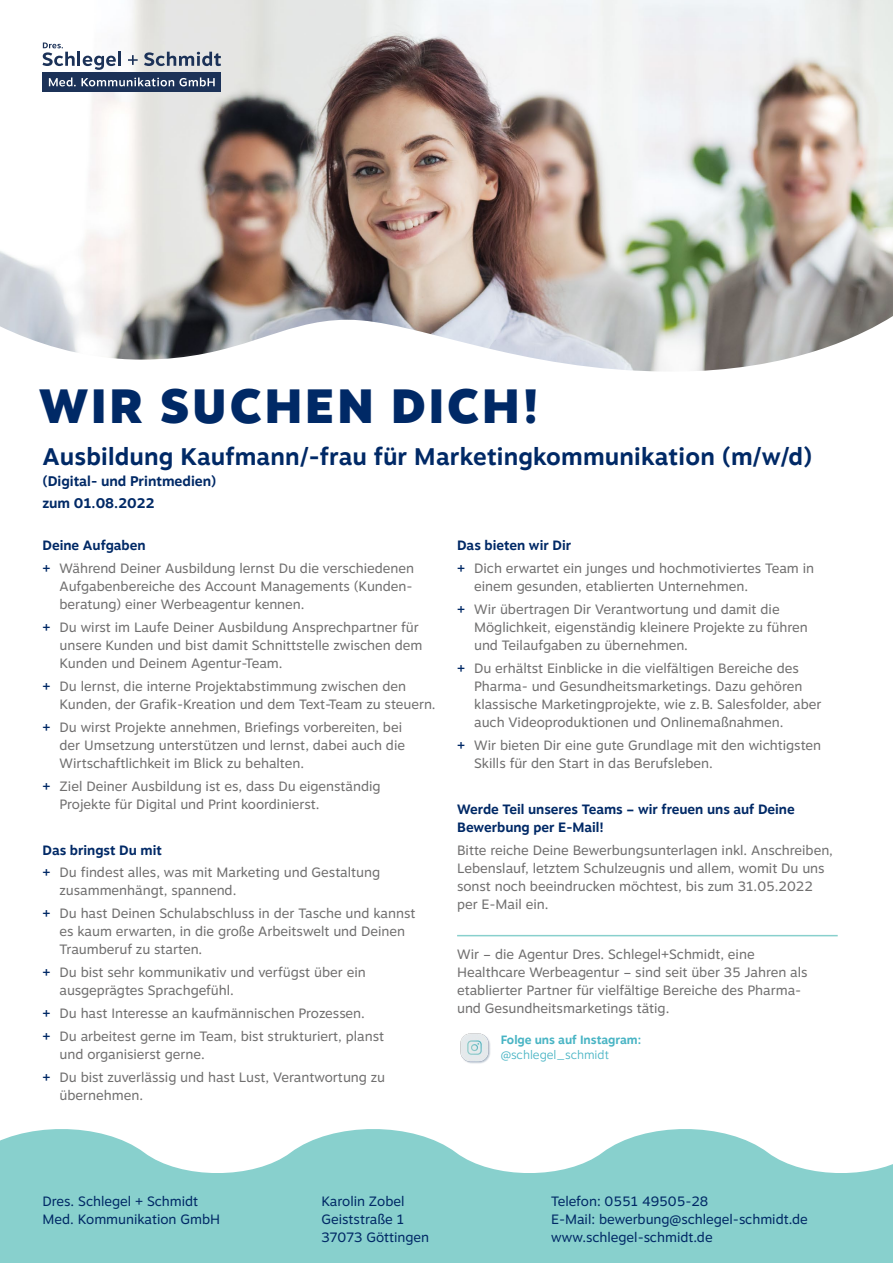
<style>
.page{position:relative;width:893px;height:1263px;background:#fff}
.page>*{position:absolute;margin:0;border:0;box-sizing:border-box;transform-origin:0 0}
.t1{font:900 48px "Motiva Sans";letter-spacing:.06em;color:#002966}
.t2{font:700 24px "Motiva Sans";letter-spacing:.01em;color:#002966}
.t3{font:700 13.95px/21.5px "Motiva Sans";color:#002966}
.t4{font:13.5px/18px "Motiva Sans";color:#706f6f}
.t5{font:13.5px/18px "Motiva Sans";color:#002966}
.t6{font:700 13.5px/18px "Motiva Sans";color:#002966}
.t7{font:700 12px "Motiva Sans";color:#48b4c4}
.t8{font:300 12px "Motiva Sans";color:#48b4c4}
.s1{font-weight:700;color:#002966}
.s2{font-weight:500;color:#002966}
</style>
<div class="page">
<img style="left:0;top:0;width:893px;height:372px">
<svg style="left:0;top:1129px;width:893px;height:45px;fill:#88d0cd"></svg>
<div style="left:0;top:1174px;width:893px;height:89px;background:#88d0cd"></div>
<div style="left:43px;top:73px;width:178px;height:19px;background:#1c3258"></div>
<svg style="left:43px;top:43px;width:73px;height:27px"></svg>
<hr style="left:118px;top:52px;width:3px;height:14px;background:#1c3258">
<svg style="left:128px;top:55px;width:10px;height:10px"></svg>
<svg style="left:144px;top:52px;width:77px;height:14px"></svg>
<svg style="left:49px;top:77px;width:166px;height:9px"></svg>
<hr style="left:457px;top:935px;width:381px;height:1px;background:#88d0cd">
<img style="left:460px;top:1033px;width:31px;height:31px">
<h1 class="t1" style="left:39px;top:371px;width:501px">WIR SUCHEN DICH!</h1>
<h2 class="t2" style="left:43px;top:439px;width:771px">Ausbildung Kaufmann/-frau für Marketingkommunikation (m/w/d)</h2>
<p class="t3" style="left:43px;top:470px;width:176px">(Digital- und Printmedien) zum 01.08.2022</p>
<p class="t4" style="left:43px;top:534px;width:373px;line-height:23px"><span class="s1">Deine Aufgaben<br></span><span class="s2">+</span> Während Deiner Ausbildung lernst Du die verschiedenen</p>
<p class="t4" style="left:60px;top:577px;width:355px">Aufgabenbereiche des Account Managements (Kunden&shy;beratung) einer Werbeagentur kennen.</p>
<p class="t4" style="left:60px;top:618px;width:364px;text-indent:-17px"><span class="s2">+</span> Du wirst im Laufe Deiner Ausbildung Ansprechpartner für unsere Kunden und bist damit Schnittstelle zwischen dem<br>Kunden und Deinem Agentur-Team.</p>
<p class="t4" style="left:60px;top:677px;width:378px;text-indent:-17px"><span class="s2">+</span> Du lernst, die interne Projektabstimmung zwischen den<br>Kunden, der Grafik-Kreation und dem Text-Team zu steuern.</p>
<p class="t4" style="left:60px;top:718px;width:347px;text-indent:-17px"><span class="s2">+</span> Du wirst Projekte annehmen, Briefings vorbereiten, bei der Umsetzung unterstützen und lernst, dabei auch die<br>Wirtschaftlichkeit im Blick zu behalten.</p>
<p class="t4" style="left:60px;top:777px;width:323px;text-indent:-17px"><span class="s2">+</span> Ziel Deiner Ausbildung ist es, dass Du eigenständig<br>Projekte für Digital und Print koordinierst.</p>
<p class="t4" style="left:43px;top:838px;width:339px;line-height:23px"><span class="s1">Das bringst Du mit<br></span><span class="s2">+</span> Du findest alles, was mit Marketing und Gestaltung</p>
<p class="t4" style="left:43px;top:879px;width:374px;line-height:23px;text-indent:17px">zusammenhängt, spannend.<br><span class="s2">+</span> Du hast Deinen Schulabschluss in der Tasche und kannst</p>
<p class="t4" style="left:60px;top:922px;width:347px">es kaum erwarten, in die große Arbeitswelt und Deinen<br>Traumberuf zu starten.</p>
<p class="t4" style="left:60px;top:963px;width:308px;text-indent:-17px"><span class="s2">+</span> Du bist sehr kommunikativ und verfügst über ein ausgeprägtes Sprachgefühl.</p>
<p class="t4" style="left:43px;top:1001px;width:343px;line-height:23px"><span class="s2">+</span> Du hast Interesse an kaufmännischen Prozessen.<br><span class="s2">+</span> Du arbeitest gerne im Team, bist strukturiert, planst</p>
<p class="t4" style="left:43px;top:1042px;width:344px;line-height:23px;text-indent:17px">und organisierst gerne.<br><span class="s2">+</span> Du bist zuverlässig und hast Lust, Verantwortung zu</p>
<p class="t4" style="left:60px;top:1086px;width:85px">übernehmen.</p>
<p class="t4" style="left:457px;top:534px;width:359px;line-height:23px"><span class="s1">Das bieten wir Dir<br></span><span class="s2">+</span> Dich erwartet ein junges und hochmotiviertes Team in</p>
<p class="t4" style="left:457px;top:575px;width:324px;line-height:23px;text-indent:17px">einem gesunden, etablierten Unternehmen.<br><span class="s2">+</span> Wir übertragen Dir Verantwortung und damit die</p>
<p class="t4" style="left:474px;top:618px;width:335px">Möglichkeit, eigenständig kleinere Projekte zu führen und Teilaufgaben zu übernehmen.</p>
<p class="t4" style="left:474px;top:659px;width:349px;text-indent:-17px"><span class="s2">+</span> Du erhältst Einblicke in die vielfältigen Bereiche des Pharma- und Gesundheitsmarketings. Dazu gehören klassische Marketingprojekte, wie z. B. Salesfolder, aber auch Videoproduktionen und Onlinemaßnahmen.</p>
<p class="t4" style="left:474px;top:736px;width:348px;text-indent:-17px"><span class="s2">+</span> Wir bieten Dir eine gute Grundlage mit den wichtigsten<br>Skills für den Start in das Berufsleben.</p>
<p class="t6" style="left:457px;top:800px;width:339px">Werde Teil unseres Teams – wir freuen uns auf Deine<br>Bewerbung per E-Mail!</p>
<p class="t4" style="left:457px;top:840px;width:377px">Bitte reiche Deine Bewerbungsunterlagen inkl. Anschreiben, Lebenslauf, letztem Schulzeugnis und allem, womit Du uns sonst noch beeindrucken möchtest, bis zum 31.05.2022 per E-Mail ein.</p>
<p class="t4" style="left:457px;top:945px;width:352px">Wir – die Agentur Dres. Schlegel+Schmidt, eine Healthcare Werbeagentur – sind seit über 35 Jahren als etablierter Partner für vielfältige Bereiche des Pharma&shy;und Gesundheitsmarketings tätig.</p>
<p class="t7" style="left:501px;top:1031px;width:142px">Folge uns auf Instagram:</p>
<p class="t8" style="left:501px;top:1046px;width:110px">@schlegel_schmidt</p>
<p class="t5" style="left:43px;top:1191px;width:179px">Dres. Schlegel + Schmidt<br>Med. Kommunikation GmbH</p>
<p class="t5" style="left:321px;top:1191px;width:109px">Karolin Zobel<br>Geiststraße 1<br>37073 Göttingen</p>
<p class="t5" style="left:551px;top:1191px;width:258px">Telefon: 0551 49505-28<br>E-Mail: bewerbung@schlegel-schmidt.de www.schlegel-schmidt.de</p>
</div>
